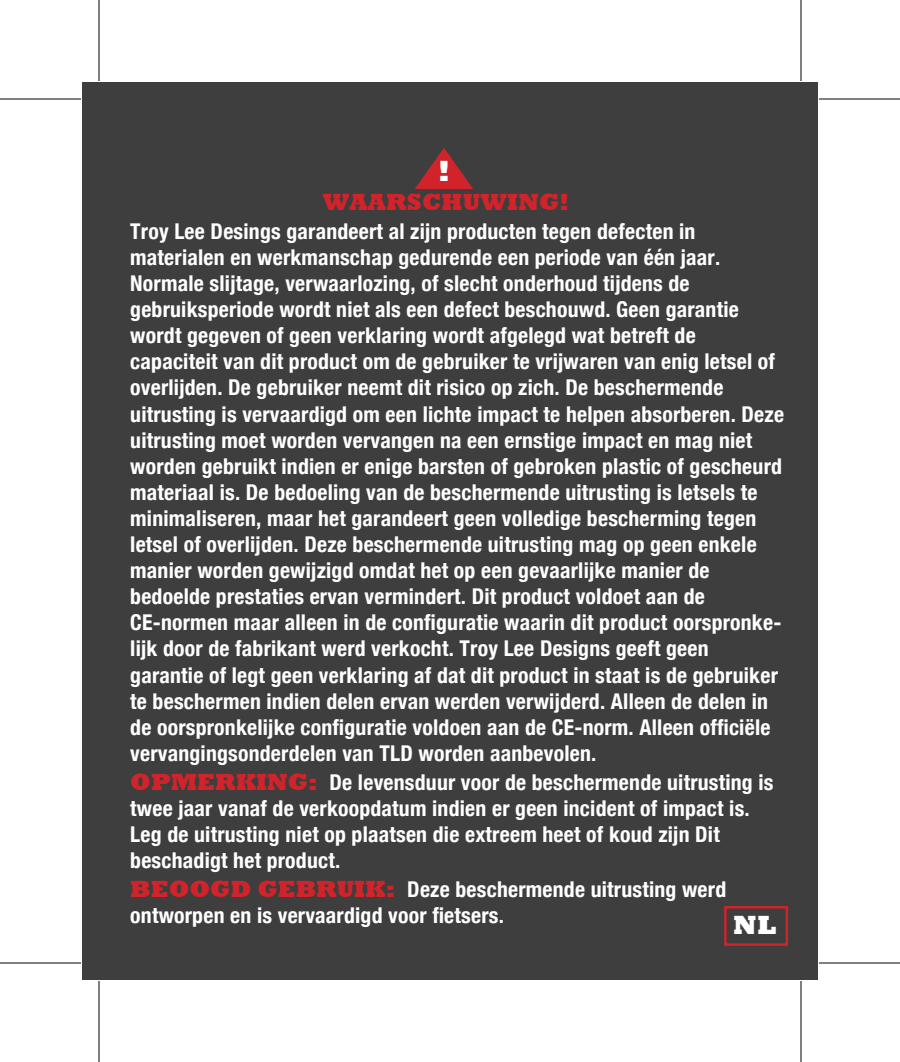
<style>
.page{position:relative;width:900px;height:1062px;background:#fff}
.page>*{position:absolute;margin:0;border:0;box-sizing:border-box;transform-origin:0 0}
.t1{font:800 30px "Rockwell";color:#fff}
.t2{font:800 27px "Rockwell";color:#fff}
.t3{font:800 24px "Rockwell";letter-spacing:.01em;color:#d1232a}
.t4{font:700 condensed 21.6px/26.1px "Helvetica Neue";letter-spacing:.01em;color:#fff}
.s1{font-family:"Rockwell";font-weight:800;font-stretch:normal;font-size:24px;color:#d1232a}
</style>
<div class="page">
<div style="left:82px;top:82px;width:736px;height:898px;background:#3e3e3f"></div>
<svg style="left:415px;top:148px;width:58px;height:41px"></svg>
<div style="left:724px;top:906px;width:64px;height:40px;border:2px solid #d1232a"></div>
<hr style="left:0;top:98px;width:81px;height:2px;background:#000">
<hr style="left:819px;top:98px;width:81px;height:2px;background:#000">
<hr style="left:0;top:962px;width:81px;height:2px;background:#000">
<hr style="left:819px;top:962px;width:81px;height:2px;background:#000">
<hr style="left:98px;top:0;width:2px;height:81px;background:#000">
<hr style="left:98px;top:981px;width:2px;height:81px;background:#000">
<hr style="left:800px;top:0;width:2px;height:81px;background:#000">
<hr style="left:800px;top:981px;width:2px;height:81px;background:#000">
<h1 class="t1" style="left:438px;top:154px;width:13px">!</h1>
<p class="t3" style="left:323px;top:188px;width:248px">WAARSCHUWING!</p>
<p class="t4" style="left:130px;top:218px;width:655px">Troy Lee Desings garandeert al zijn producten tegen defecten in materialen en werkmanschap gedurende een periode van één jaar.<br>Normale slijtage, verwaarlozing, of slecht onderhoud tijdens de gebruiksperiode wordt niet als een defect beschouwd. Geen garantie wordt gegeven of geen verklaring wordt afgelegd wat betreft de capaciteit van dit product om de gebruiker te vrijwaren van enig letsel of overlijden. De gebruiker neemt dit risico op zich. De beschermende uitrusting is vervaardigd om een lichte impact te helpen absorberen. Deze uitrusting moet worden vervangen na een ernstige impact en mag niet worden gebruikt indien er enige barsten of gebroken plastic of gescheurd materiaal is. De bedoeling van de beschermende uitrusting is letsels te minimaliseren, maar het garandeert geen volledige bescherming tegen letsel of overlijden. Deze beschermende uitrusting mag op geen enkele manier worden gewijzigd omdat het op een gevaarlijke manier de bedoelde prestaties ervan vermindert. Dit product voldoet aan de CE-normen maar alleen in de configuratie waarin dit product oorspronke&shy;lijk door de fabrikant werd verkocht. Troy Lee Designs geeft geen garantie of legt geen verklaring af dat dit product in staat is de gebruiker te beschermen indien delen ervan werden verwijderd. Alleen de delen in de oorspronkelijke configuratie voldoen aan de CE-norm. Alleen officiële vervangingsonderdelen van TLD worden aanbevolen.</p>
<p class="t4" style="left:130px;top:769px;width:645px"><span class="s1">OPMERKING:</span> De levensduur voor de beschermende uitrusting is twee jaar vanaf de verkoopdatum indien er geen incident of impact is.<br>Leg de uitrusting niet op plaatsen die extreem heet of koud zijn Dit beschadigt het product.</p>
<p class="t4" style="left:130px;top:876px;width:597px"><span class="s1">BEOOGD GEBRUIK:</span> Deze beschermende uitrusting werd ontworpen en is vervaardigd voor fietsers.</p>
<p class="t2" style="left:734px;top:909px;width:44px">NL</p>
</div>
